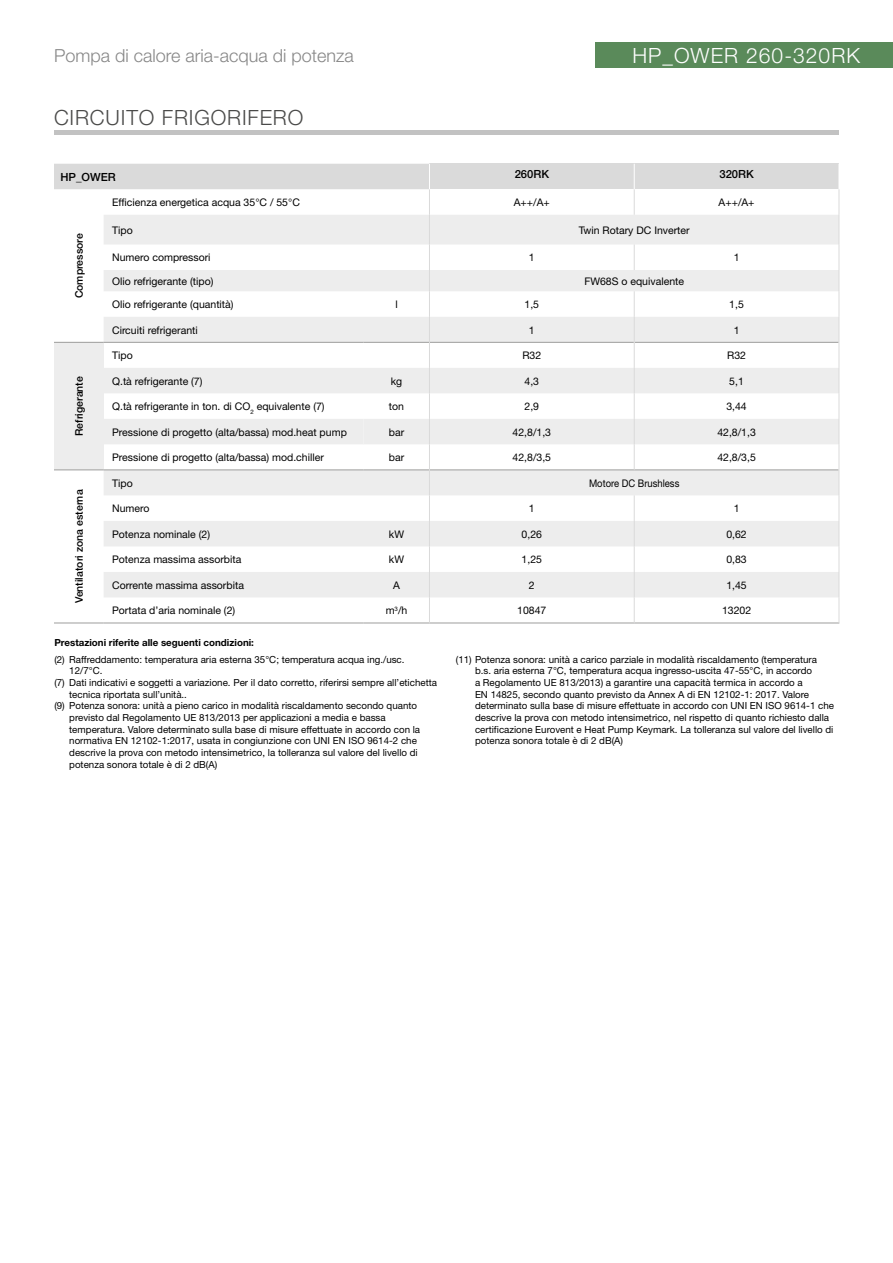
<style>
.page{position:relative;width:893px;height:1263px;background:#fff}
.page>*{position:absolute;margin:0;border:0;box-sizing:border-box;transform-origin:0 0}
.t1{font:300 21px "Helvetica Neue";letter-spacing:.04em;color:#4a4a49}
.t2{font:300 21px "Helvetica Neue";letter-spacing:.05em;color:#fff}
.t3{font:300 18px "Helvetica Neue";color:#878787}
.t4{font:500 11.25px "Helvetica Neue";color:#000}
.t5{font:10.5px "Helvetica Neue";color:#000}
.t6{font:500 10.5px "Helvetica Neue";color:#000}
.t7{font:10.5px "Helvetica Neue";color:#000;scale:.9 1}
.t8{font:9.75px/11.7px "Helvetica Neue";color:#000}
.t9{font:700 9.75px "Helvetica Neue";color:#000}
</style>
<div class="page">
<hr style="left:54px;top:131px;width:785px;height:4px;background:#c2c2c2">
<div style="left:595px;top:42px;width:298px;height:26px;background:#5a8a5a"></div>
<div style="left:429px;top:164px;width:205px;height:25px;background:#dadada"></div>
<div style="left:634px;top:164px;width:205px;height:25px;background:#dadada"></div>
<svg style="left:430px;top:215px;width:409px;height:382px"></svg>
<svg style="left:430px;top:368px;width:409px;height:127px;fill:#ededed"></svg>
<hr style="left:430px;top:469px;width:204px;height:1px;background:#9d9d9c">
<hr style="left:634px;top:469px;width:205px;height:1px;background:#9d9d9c">
<hr style="left:429px;top:623px;width:205px;height:1px;background:#9d9d9c">
<hr style="left:634px;top:623px;width:205px;height:1px;background:#9d9d9c">
<hr style="left:54px;top:623px;width:50px;height:1px;background:#9d9d9c">
<hr style="left:104px;top:623px;width:260px;height:1px;background:#9d9d9c">
<hr style="left:364px;top:623px;width:65px;height:1px;background:#9d9d9c">
<hr style="left:430px;top:342px;width:204px;height:1px;background:#9d9d9c">
<hr style="left:635px;top:342px;width:204px;height:1px;background:#9d9d9c">
<svg style="left:634px;top:244px;width:1px;height:26px"></svg>
<svg style="left:634px;top:291px;width:1px;height:178px"></svg>
<svg style="left:634px;top:495px;width:1px;height:128px"></svg>
<svg style="left:54px;top:164px;width:376px;height:459px"></svg>
<svg style="left:634px;top:164px;width:1px;height:51px"></svg>
<svg style="left:839px;top:189px;width:1px;height:434px"></svg>
<h2 class="t3" style="left:54px;top:45px;width:301px">Pompa di calore aria-acqua di potenza</h2>
<h1 class="t2" style="left:632px;top:43px;width:229px">HP_OWER 260-320RK</h1>
<h1 class="t1" style="left:54px;top:105px;width:251px">CIRCUITO FRIGORIFERO</h1>
<p class="t4" style="left:60px;top:170px;width:57px">HP_OWER</p>
<p class="t4" style="left:515px;top:168px;width:36px">260RK</p>
<p class="t4" style="left:719px;top:168px;width:36px">320RK</p>
<p class="t6" style="left:73px;top:298px;width:67px;rotate:-90deg">Compressore</p>
<p class="t6" style="left:73px;top:436px;width:61px;rotate:-90deg">Refrigerante</p>
<p class="t5" style="left:112px;top:196px;width:189px">Efficienza energetica acqua 35°C / 55°C</p>
<p class="t5" style="left:514px;top:196px;width:38px">A++/A+</p>
<p class="t5" style="left:719px;top:196px;width:38px">A++/A+</p>
<p class="t5" style="left:112px;top:224px;width:22px">Tipo</p>
<p class="t5" style="left:579px;top:224px;width:113px">Twin Rotary DC Inverter</p>
<p class="t5" style="left:112px;top:251px;width:100px">Numero compressori</p>
<p class="t5" style="left:529px;top:251px;width:7px">1</p>
<p class="t5" style="left:734px;top:251px;width:7px">1</p>
<p class="t5" style="left:112px;top:275px;width:103px">Olio refrigerante (tipo)</p>
<p class="t5" style="left:584px;top:275px;width:101px">FW68S o equivalente</p>
<p class="t5" style="left:112px;top:298px;width:123px">Olio refrigerante (quantità)</p>
<p class="t5" style="left:395px;top:298px;width:4px">l</p>
<p class="t5" style="left:525px;top:298px;width:16px">1,5</p>
<p class="t5" style="left:729px;top:298px;width:16px">1,5</p>
<p class="t5" style="left:112px;top:324px;width:87px">Circuiti refrigeranti</p>
<p class="t5" style="left:529px;top:323px;width:7px">1</p>
<p class="t5" style="left:734px;top:323px;width:7px">1</p>
<p class="t5" style="left:112px;top:349px;width:22px">Tipo</p>
<p class="t5" style="left:522px;top:349px;width:20px">R32</p>
<p class="t5" style="left:727px;top:349px;width:20px">R32</p>
<p class="t5" style="left:112px;top:375px;width:92px">Q.tà refrigerante (7)</p>
<p class="t5" style="left:391px;top:375px;width:13px">kg</p>
<p class="t5" style="left:525px;top:375px;width:16px">4,3</p>
<p class="t5" style="left:729px;top:375px;width:16px">5,1</p>
<p class="t5" style="left:112px;top:400px;width:214px">Q.tà refrigerante in ton. di CO<sub>2</sub> equivalente (7)</p>
<p class="t5" style="left:389px;top:400px;width:17px">ton</p>
<p class="t5" style="left:525px;top:400px;width:16px">2,9</p>
<p class="t5" style="left:726px;top:400px;width:22px">3,44</p>
<p class="t5" style="left:112px;top:426px;width:236px">Pressione di progetto (alta/bassa) mod.heat pump</p>
<p class="t5" style="left:389px;top:426px;width:17px">bar</p>
<p class="t5" style="left:513px;top:426px;width:40px">42,8/1,3</p>
<p class="t5" style="left:717px;top:426px;width:40px">42,8/1,3</p>
<p class="t5" style="left:112px;top:451px;width:213px">Pressione di progetto (alta/bassa) mod.chiller</p>
<p class="t5" style="left:389px;top:451px;width:17px">bar</p>
<p class="t5" style="left:513px;top:451px;width:40px">42,8/3,5</p>
<p class="t5" style="left:717px;top:451px;width:40px">42,8/3,5</p>
<p class="t5" style="left:112px;top:477px;width:22px">Tipo</p>
<p class="t7" style="left:589px;top:477px;width:102px">Motore DC Brushless</p>
<p class="t5" style="left:112px;top:502px;width:39px">Numero</p>
<p class="t5" style="left:529px;top:502px;width:7px">1</p>
<p class="t5" style="left:734px;top:502px;width:7px">1</p>
<p class="t5" style="left:112px;top:528px;width:100px">Potenza nominale (2)</p>
<p class="t5" style="left:389px;top:528px;width:17px">kW</p>
<p class="t5" style="left:522px;top:528px;width:22px">0,26</p>
<p class="t5" style="left:726px;top:528px;width:22px">0,62</p>
<p class="t5" style="left:112px;top:553px;width:131px">Potenza massima assorbita</p>
<p class="t5" style="left:389px;top:553px;width:17px">kW</p>
<p class="t5" style="left:522px;top:553px;width:22px">1,25</p>
<p class="t5" style="left:726px;top:553px;width:22px">0,83</p>
<p class="t5" style="left:112px;top:579px;width:133px">Corrente massima assorbita</p>
<p class="t5" style="left:393px;top:579px;width:8px">A</p>
<p class="t5" style="left:529px;top:579px;width:7px">2</p>
<p class="t5" style="left:726px;top:579px;width:22px">1,45</p>
<p class="t5" style="left:112px;top:604px;width:125px">Portata d’aria nominale (2)</p>
<p class="t5" style="left:386px;top:604px;width:23px">m<sup>3</sup>/h</p>
<p class="t5" style="left:517px;top:604px;width:31px">10847</p>
<p class="t5" style="left:722px;top:604px;width:31px">13202</p>
<p class="t9" style="left:54px;top:636px;width:201px">Prestazioni riferite alle seguenti condizioni:</p>
<p class="t6" style="left:73px;top:603px;width:115px;rotate:-90deg">Ventilatori zona esterna</p>
<p class="t8" style="left:54px;top:653px;width:352px">(2) Raffreddamento: temperatura aria esterna 35°C; temperatura acqua ing./usc.</p>
<p class="t8" style="left:69px;top:665px;width:35px">12/7°C.</p>
<p class="t8" style="left:54px;top:676px;width:384px">(7) Dati indicativi e soggetti a variazione. Per il dato corretto, riferirsi sempre all’etichetta</p>
<p class="t8" style="left:69px;top:688px;width:119px">tecnica riportata sull’unità..</p>
<p class="t8" style="left:54px;top:700px;width:364px">(9) Potenza sonora: unità a pieno carico in modalità riscaldamento secondo quanto</p>
<p class="t8" style="left:69px;top:712px;width:318px">previsto dal Regolamento UE 813/2013 per applicazioni a media e bassa</p>
<p class="t8" style="left:69px;top:723px;width:352px">temperatura. Valore determinato sulla base di misure effettuate in accordo con la</p>
<p class="t8" style="left:69px;top:735px;width:349px">normativa EN 12102-1:2017, usata in congiunzione con UNI EN ISO 9614-2 che</p>
<p class="t8" style="left:69px;top:747px;width:350px">descrive la prova con metodo intensimetrico, la tolleranza sul valore del livello di</p>
<p class="t8" style="left:69px;top:758px;width:150px">potenza sonora totale è di 2 dB(A)</p>
<p class="t8" style="left:475px;top:653px;width:361px;text-indent:-19px">(11) Potenza sonora: unità a carico parziale in modalità riscaldamento (temperatura b.s. aria esterna 7°C, temperatura acqua ingresso-uscita 47-55°C, in accordo<br>a Regolamento UE 813/2013) a garantire una capacità termica in accordo a<br>EN 14825, secondo quanto previsto da Annex A di EN 12102-1: 2017. Valore determinato sulla base di misure effettuate in accordo con UNI EN ISO 9614-1 che descrive la prova con metodo intensimetrico, nel rispetto di quanto richiesto dalla certificazione Eurovent e Heat Pump Keymark. La tolleranza sul valore del livello di potenza sonora totale è di 2 dB(A)</p>
</div>
